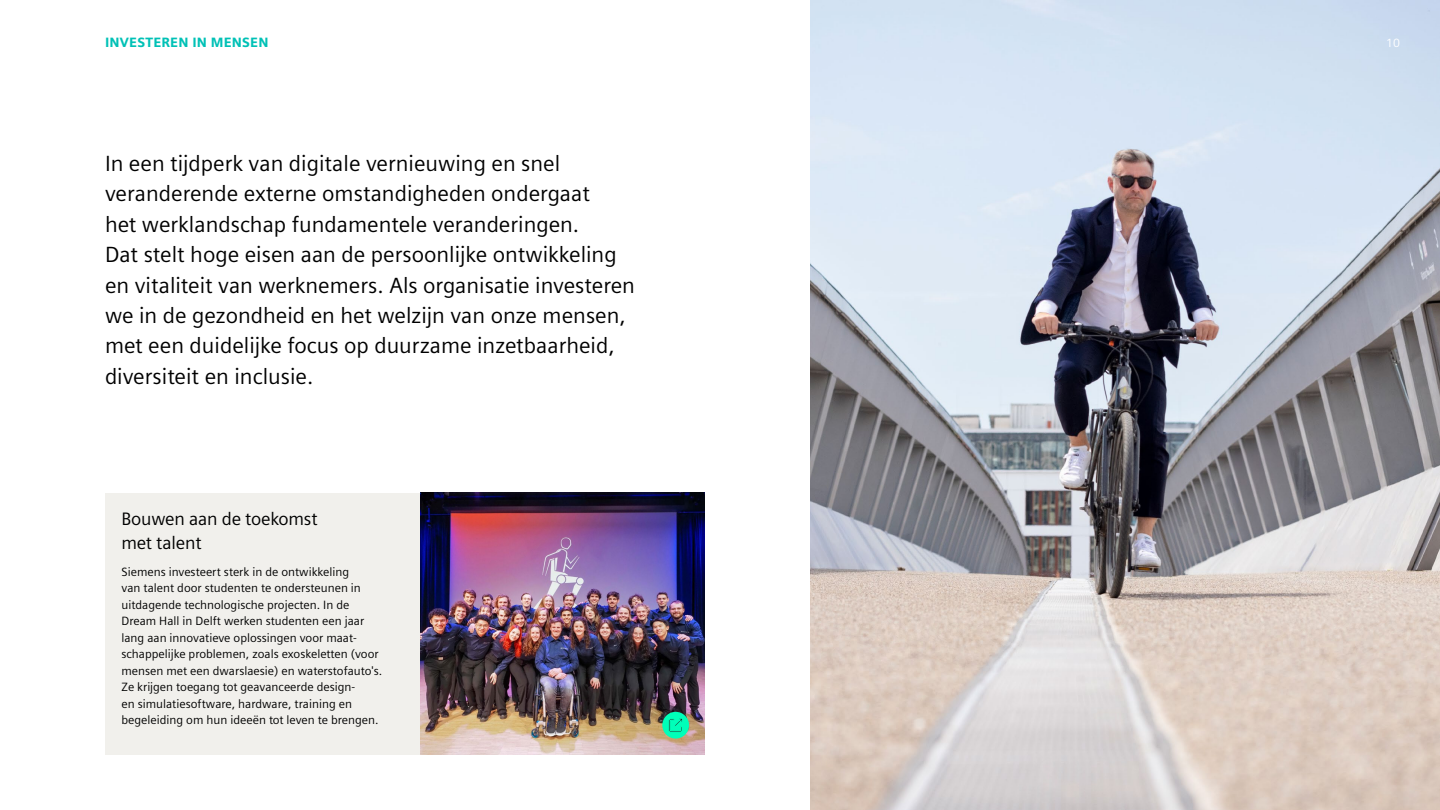
<style>
.page{position:relative;width:1440px;height:810px;background:#fff}
.page>*{position:absolute;margin:0;border:0;box-sizing:border-box;transform-origin:0 0}
.t1{font:21.98px/30.4px "Siemens Sans";color:#000}
.t2{font:18px/24px "Siemens Sans";letter-spacing:-.01em;color:#000}
.t3{font:900 13.5px "Siemens Sans";letter-spacing:.015em;color:#00c1b6}
.t4{font:12px/16.5px "Siemens Sans";color:#000}
.t5{font:12px "Siemens Sans Global";color:#fff}
</style>
<div class="page">
<img style="left:810px;top:0;width:630px;height:810px">
<div style="left:105px;top:493px;width:420px;height:261px;background:#f1f0ec"></div>
<img style="left:420px;top:493px;width:285px;height:261px">
<div style="left:662px;top:712px;width:27px;height:27px;background:#00ffb9;border-radius:50%"></div>
<svg style="left:669px;top:718px;width:13px;height:14px"></svg>
<p class="t3" style="left:105px;top:35px;width:165px">INVESTEREN IN MENSEN</p>
<p class="t1" style="left:105px;top:148px;width:532px">In een tijdperk van digitale vernieuwing en snel veranderende externe omstandigheden ondergaat<br>het werklandschap fundamentele veranderingen.<br>Dat stelt hoge eisen aan de persoonlijke ontwikkeling en vitaliteit van werknemers. Als organisatie investeren we in de gezondheid en het welzijn van onze mensen, met een duidelijke focus op duurzame inzetbaarheid, diversiteit en inclusie.</p>
<h2 class="t2" style="left:121px;top:506px;width:198px">Bouwen aan de toekomst met talent</h2>
<p class="t4" style="left:121px;top:563px;width:262px">Siemens investeert sterk in de ontwikkeling<br>van talent door studenten te ondersteunen in uitdagende technologische projecten. In de Dream Hall in Delft werken studenten een jaar lang aan innovatieve oplossingen voor maat&shy;schappelijke problemen, zoals exoskeletten (voor mensen met een dwarslaesie) en waterstofauto's.<br>Ze krijgen toegang tot geavanceerde design-<br>en simulatiesoftware, hardware, training en begeleiding om hun ideeën tot leven te brengen.</p>
<p class="t5" style="left:1386px;top:36px;width:15px">10</p>
</div>
